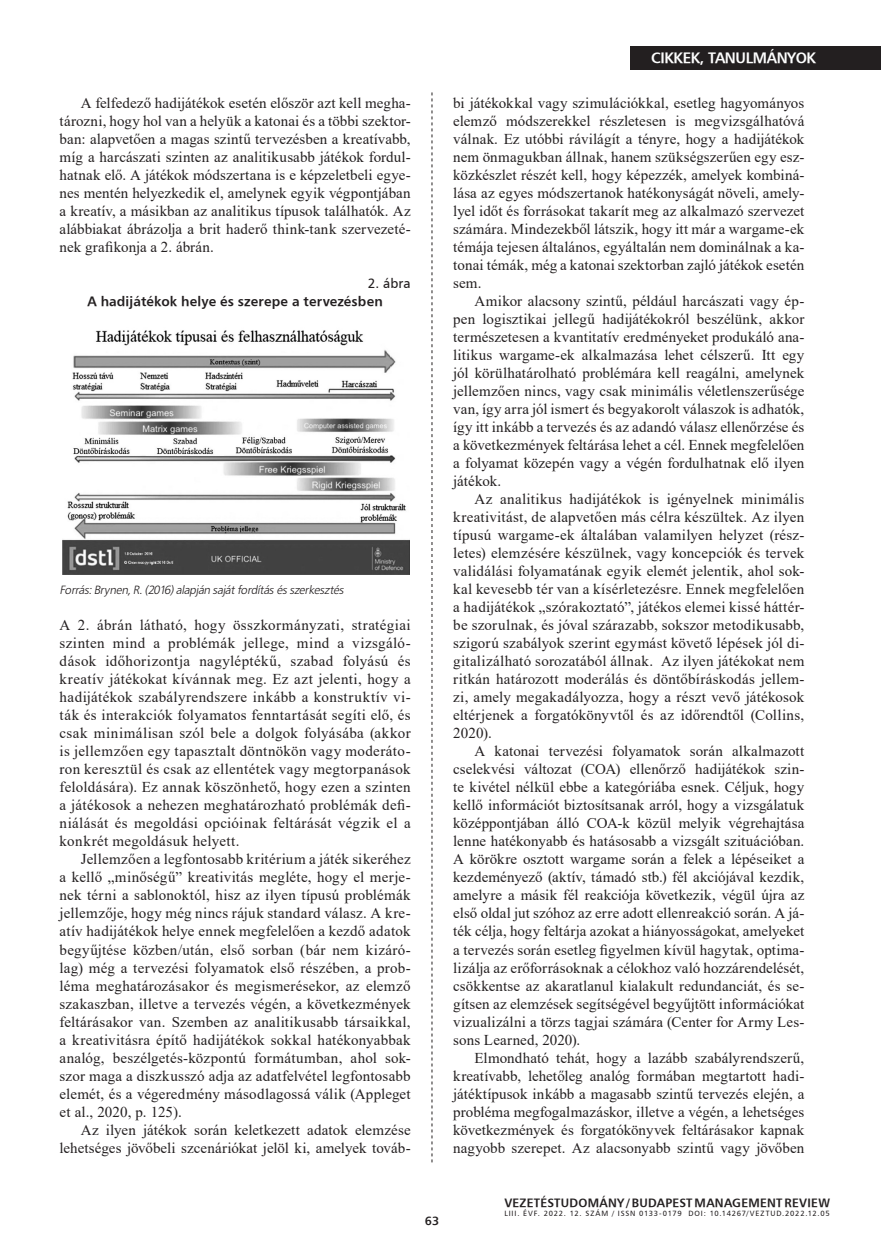
<style>
.page{position:relative;width:881px;height:1255px;background:#fff}
.page>*{position:absolute;margin:0;border:0;box-sizing:border-box;transform-origin:0 0}
.kenyérszöveg_opcioná{font:15px/18px "Times New Roman";letter-spacing:.01em;color:#231f20;text-align:justify}
.kenyérszöveg_tompa{font:15px/18px "Times New Roman";letter-spacing:.025em;color:#231f20;text-align:justify}
.t1{font:15px "H Humanist 777 BT Bold";letter-spacing:-.025em;color:#fff}
.Táblázat_cím{font:13.5px "H Humanist 777 BT Bold";letter-spacing:.01em;color:#231f20}
.Táblázat_cím-2{font:13.5px "H Humanist 777 BT";color:#231f20}
.kenyérszöveg_tompa-2{font:italic 12px "Humanist 777 Lt PFL";color:#231f20}
.t2{font:12px "H Humanist 777 BT Bold";letter-spacing:.02em;color:#231f20}
.t3{font:7.5px "H Humanist 777 BT";letter-spacing:.105em;color:#231f20}
</style>
<div class="page">
<div style="left:629px;top:46px;width:251px;height:23px;background:#231f20"></div>
<svg style="left:431px;top:92px;width:1px;height:1070px"></svg>
<img style="left:63px;top:330px;width:346px;height:244px">
<p class="kenyérszöveg_opcioná" style="left:60px;top:94px;width:352px;text-indent:21px">A felfedező hadijátékok esetén először azt kell megha&shy;tározni, hogy hol van a helyük a katonai és a többi szektor&shy;ban: alapvetően a magas szintű tervezésben a kreatívabb, míg a harcászati szinten az analitikusabb játékok fordul&shy;hatnak elő. A játékok módszertana is e képzeletbeli egye&shy;nes mentén helyezkedik el, amelynek egyik végpontjában a kreatív, a másikban az analitikus típusok találhatók. Az alábbiakat ábrázolja a brit haderő think-tank szervezeté&shy;nek grafikonja a 2. ábrán.</p>
<p class="Táblázat_cím-2" style="left:367px;top:275px;width:44px">2. ábra</p>
<p class="Táblázat_cím" style="left:87px;top:293px;width:297px">A hadijátékok helye és szerepe a tervezésben</p>
<p class="kenyérszöveg_tompa-2" style="left:60px;top:582px;width:287px">Forrás:Brynen,R.(2016)alapján sajátfordításésszerkesztés</p>
<p class="kenyérszöveg_tompa" style="left:60px;top:616px;width:352px">A 2. ábrán látható, hogy összkormányzati, stratégiai szinten mind a problémák jellege, mind a vizsgáló&shy;dások időhorizontja nagyléptékű, szabad folyású és kreatív játékokat kívánnak meg. Ez azt jelenti, hogy a hadijátékok szabályrendszere inkább a konstruktív vi&shy;ták és interakciók folyamatos fenntartását segíti elő, és csak minimálisan szól bele a dolgok folyásába (akkor is jellemzően egy tapasztalt döntnökön vagy moderáto&shy;ron keresztül és csak az ellentétek vagy megtorpanások feloldására). Ez annak köszönhető, hogy ezen a szinten a játékosok a nehezen meghatározható problémák defi&shy;niálását és megoldási opcióinak feltárását végzik el a konkrét megoldásuk helyett.</p>
<p class="kenyérszöveg_opcioná" style="left:60px;top:850px;width:352px;text-indent:21px">Jellemzően a legfontosabb kritérium a játék sikeréhez a kellő „minőségű” kreativitás megléte, hogy el merje&shy;nek térni a sablonoktól, hisz az ilyen típusú problémák jellemzője, hogy még nincs rájuk standard válasz. A kre&shy;atív hadijátékok helye ennek megfelelően a kezdő adatok begyűjtése közben/után, első sorban (bár nem kizáró&shy;lag) még a tervezési folyamatok első részében, a prob&shy;léma meghatározásakor és megismerésekor, az elemző szakaszban, illetve a tervezés végén, a következmények feltárásakor van. Szemben az analitikusabb társaikkal, a kreativitásra építő hadijátékok sokkal hatékonyabbak analóg, beszélgetés-központú formátumban, ahol sok&shy;szor maga a diszkusszó adja az adatfelvétel legfontosabb elemét, és a végeredmény másodlagossá válik (Appleget et al., 2020, p. 125).</p>
<p class="kenyérszöveg_opcioná" style="left:60px;top:1120px;width:352px;text-align:right">Az ilyen játékok során keletkezett adatok elemzése lehetséges jövőbeli szcenáriókat jelöl ki, amelyek továb-</p>
<p class="t1" style="left:651px;top:49px;width:166px">CIKKEK, TANULMÁNYOK</p>
<p class="kenyérszöveg_opcioná" style="left:453px;top:94px;width:352px">bi játékokkal vagy szimulációkkal, esetleg hagyományos elemző módszerekkel részletesen is megvizsgálhatóvá válnak. Ez utóbbi rávilágít a tényre, hogy a hadijátékok nem önmagukban állnak, hanem szükségszerűen egy esz&shy;közkészlet részét kell, hogy képezzék, amelyek kombiná&shy;lása az egyes módszertanok hatékonyságát növeli, amel - lyel időt és forrásokat takarít meg az alkalmazó szervezet számára. Mindezekből látszik, hogy itt már a wargame-ek témája tejesen általános, egyáltalán nem dominálnak a ka&shy;tonai témák, még a katonai szektorban zajló játékok esetén sem.</p>
<p class="kenyérszöveg_opcioná" style="left:453px;top:292px;width:352px;text-indent:21px">Amikor alacsony szintű, például harcászati vagy ép&shy;pen logisztikai jellegű hadijátékokról beszélünk, akkor természetesen a kvantitatív eredményeket produkáló ana&shy;litikus wargame-ek alkalmazása lehet célszerű. Itt egy jól körülhatárolható problémára kell reagálni, amelynek jellemzően nincs, vagy csak minimális véletlenszerűsége van, így arra jól ismert és begyakorolt válaszok is adhatók, így itt inkább a tervezés és az adandó válasz ellenőrzése és a következmények feltárása lehet a cél. Ennek megfelelően a folyamat közepén vagy a végén fordulhatnak elő ilyen játékok.</p>
<p class="kenyérszöveg_opcioná" style="left:453px;top:490px;width:352px;text-indent:21px">Az analitikus hadijátékok is igényelnek minimális kreativitást, de alapvetően más célra készültek. Az ilyen típusú wargame-ek általában valamilyen helyzet (rész&shy;letes) elemzésére készülnek, vagy koncepciók és tervek validálási folyamatának egyik elemét jelentik, ahol sok&shy;kal kevesebb tér van a kísérletezésre. Ennek megfelelően a hadijátékok „szórakoztató”, játékos elemei kissé háttér&shy;be szorulnak, és jóval szárazabb, sokszor metodikusabb, szigorú szabályok szerint egymást követő lépések jól di&shy;gitalizálható sorozatából állnak. Az ilyen játékokat nem ritkán határozott moderálás és döntőbíráskodás jellem&shy;zi, amely megakadályozza, hogy a részt vevő játékosok eltérjenek a forgatókönyvtől és az időrendtől (Collins, 2020).</p>
<p class="kenyérszöveg_opcioná" style="left:453px;top:742px;width:352px;text-indent:21px">A katonai tervezési folyamatok során alkalmazott cselekvési változat (COA) ellenőrző hadijátékok szin&shy;te kivétel nélkül ebbe a kategóriába esnek. Céljuk, hogy kellő információt biztosítsanak arról, hogy a vizsgálatuk középpontjában álló COA-k közül melyik végrehajtása lenne hatékonyabb és hatásosabb a vizsgált szituációban.<br>A körökre osztott wargame során a felek a lépéseiket a kezdeményező (aktív, támadó stb.) fél akciójával kezdik, amelyre a másik fél reakciója következik, végül újra az első oldal jut szóhoz az erre adott ellenreakció során. A já&shy;ték célja, hogy feltárja azokat a hiányosságokat, amelyeket a tervezés során esetleg figyelmen kívül hagytak, optima&shy;lizálja az erőforrásoknak a célokhoz való hozzárendelését, csökkentse az akaratlanul kialakult redundanciát, és se&shy;gítsen az elemzések segítségével begyűjtött információkat vizualizálni a törzs tagjai számára (Center for Army Les&shy;sons Learned, 2020).</p>
<p class="kenyérszöveg_opcioná" style="left:453px;top:1048px;width:352px;text-indent:21px">Elmondható tehát, hogy a lazább szabályrendszerű, kreatívabb, lehetőleg analóg formában megtartott hadi&shy;játéktípusok inkább a magasabb szintű tervezés elején, a probléma megfogalmazáskor, illetve a végén, a lehetséges következmények és forgatókönyvek feltárásakor kapnak nagyobb szerepet. Az alacsonyabb szintű vagy jövőben</p>
<p class="t2" style="left:424px;top:1212px;width:16px">63</p>
<p class="t2" style="left:504px;top:1194px;width:327px">VEZETÉSTUDOMÁNY / BUDAPEST MANAGEMENT REVIEW</p>
<p class="t3" style="left:504px;top:1208px;width:327px">LIII. ÉVF. 2022. 12. SZÁM / ISSN 0133-0179 DOI: 10.14267/VEZTUD.2022.12.05</p>
</div>
